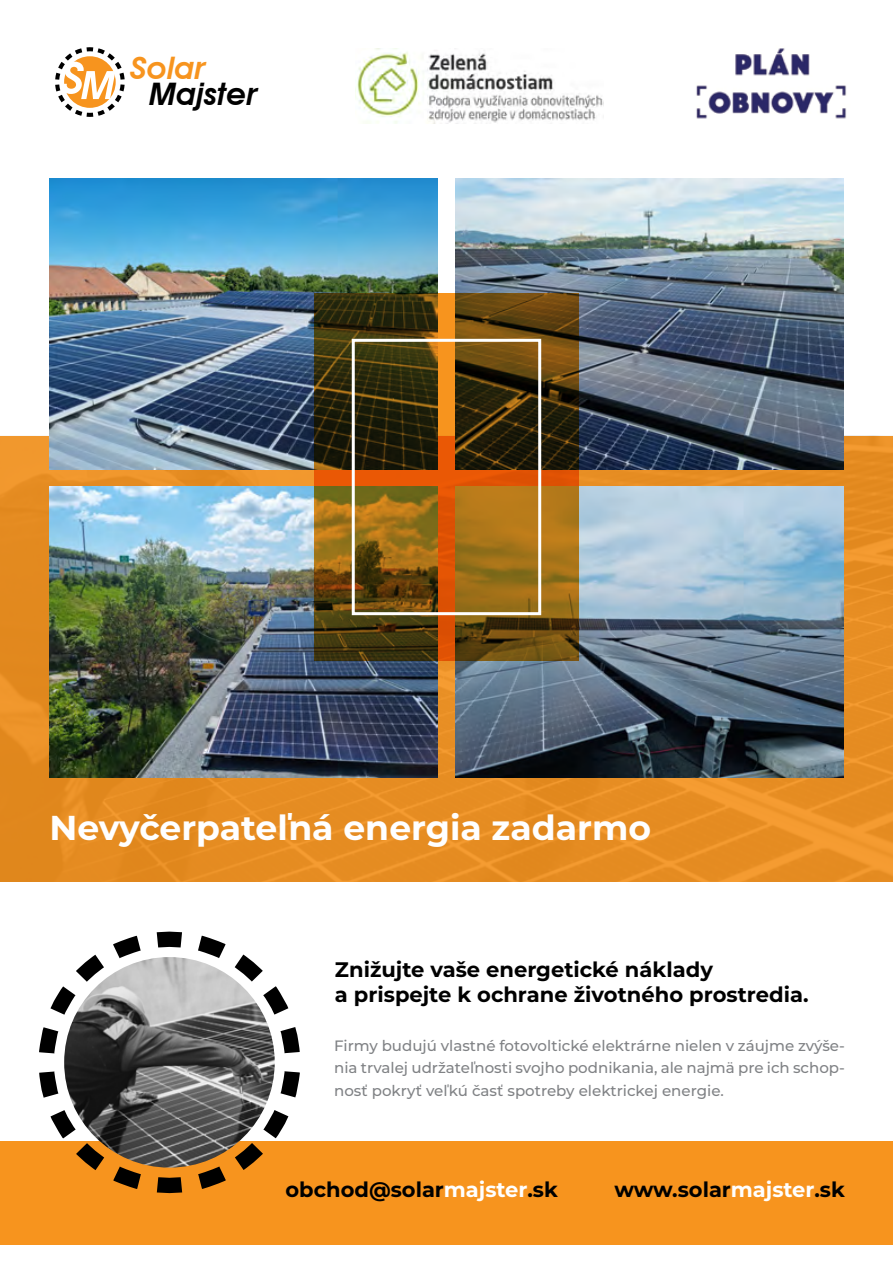
<style>
.page{position:relative;width:893px;height:1263px;background:#fff}
.page>*{position:absolute;margin:0;border:0;box-sizing:border-box;transform-origin:0 0}
.t1{font:700 34.5px "Montserrat";color:#fff}
.t2{font:italic 33.15px "Avant Garde ITCTT Demi";color:#000}
.t3{font:italic 33.15px "Avant Garde ITCTT Demi";color:#f7941e}
.t4{font:700 21px/25.2px "Montserrat";color:#000}
.t5{font:500 15px/22.5px "Montserrat";color:#808285;text-align:justify}
.s1{color:#fff}
</style>
<div class="page">
<div style="left:0;top:1141px;width:893px;height:104px;background:#f7941e"></div>
<img style="left:0;top:436px;width:893px;height:445px">
<img style="left:49px;top:178px;width:388px;height:291px">
<img style="left:456px;top:178px;width:387px;height:291px">
<img style="left:49px;top:487px;width:388px;height:291px">
<img style="left:456px;top:487px;width:387px;height:291px">
<svg style="left:235px;top:954px;width:54px;height:60px"></svg>
<svg style="left:280px;top:1027px;width:20px;height:26px"></svg>
<svg style="left:113px;top:935px;width:28px;height:23px"></svg>
<svg style="left:157px;top:931px;width:25px;height:16px"></svg>
<svg style="left:198px;top:935px;width:28px;height:23px"></svg>
<svg style="left:39px;top:1027px;width:19px;height:26px"></svg>
<svg style="left:50px;top:955px;width:54px;height:60px"></svg>
<svg style="left:50px;top:1110px;width:54px;height:60px"></svg>
<svg style="left:39px;top:1071px;width:19px;height:27px"></svg>
<svg style="left:198px;top:1166px;width:28px;height:23px"></svg>
<svg style="left:157px;top:1177px;width:25px;height:16px"></svg>
<svg style="left:113px;top:1166px;width:28px;height:23px"></svg>
<svg style="left:281px;top:1071px;width:19px;height:26px"></svg>
<svg style="left:235px;top:1110px;width:53px;height:60px"></svg>
<img style="left:64px;top:957px;width:211px;height:210px;border-radius:105px">
<svg style="left:55px;top:47px;width:70px;height:70px"></svg>
<img style="left:357px;top:49px;width:246px;height:74px">
<img style="left:696px;top:48px;width:151px;height:71px">
<svg style="left:314px;top:293px;width:265px;height:368px;background:#6e4910"></svg>
<div style="left:352px;top:339px;width:189px;height:276px;border:3px solid #fff"></div>
<h2 class="t3" style="left:130px;top:49px;width:76px">Solar</h2>
<h2 class="t2" style="left:149px;top:75px;width:110px">Majster</h2>
<h1 class="t1" style="left:49px;top:803px;width:603px">Nevyčerpateľná energia zadarmo</h1>
<h3 class="t4" style="left:335px;top:956px;width:475px">Znižujte vaše energetické náklady<br>a prispejte k ochrane životného prostredia.</h3>
<p class="t5" style="left:334px;top:1034px;width:512px">Firmy budujú vlastné fotovoltické elektrárne nielen v záujme zvýše&shy;nia trvalej udržateľnosti svojho podnikania, ale najmä pre ich schop&shy;nosť pokryť veľkú časť spotreby elektrickej energie.</p>
<h3 class="t4" style="left:286px;top:1175px;width:274px">obchod@solar<span class="s1">majster</span>.sk</h3>
<h3 class="t4" style="left:614px;top:1175px;width:232px">www.solar<span class="s1">majster</span>.sk</h3>
</div>
